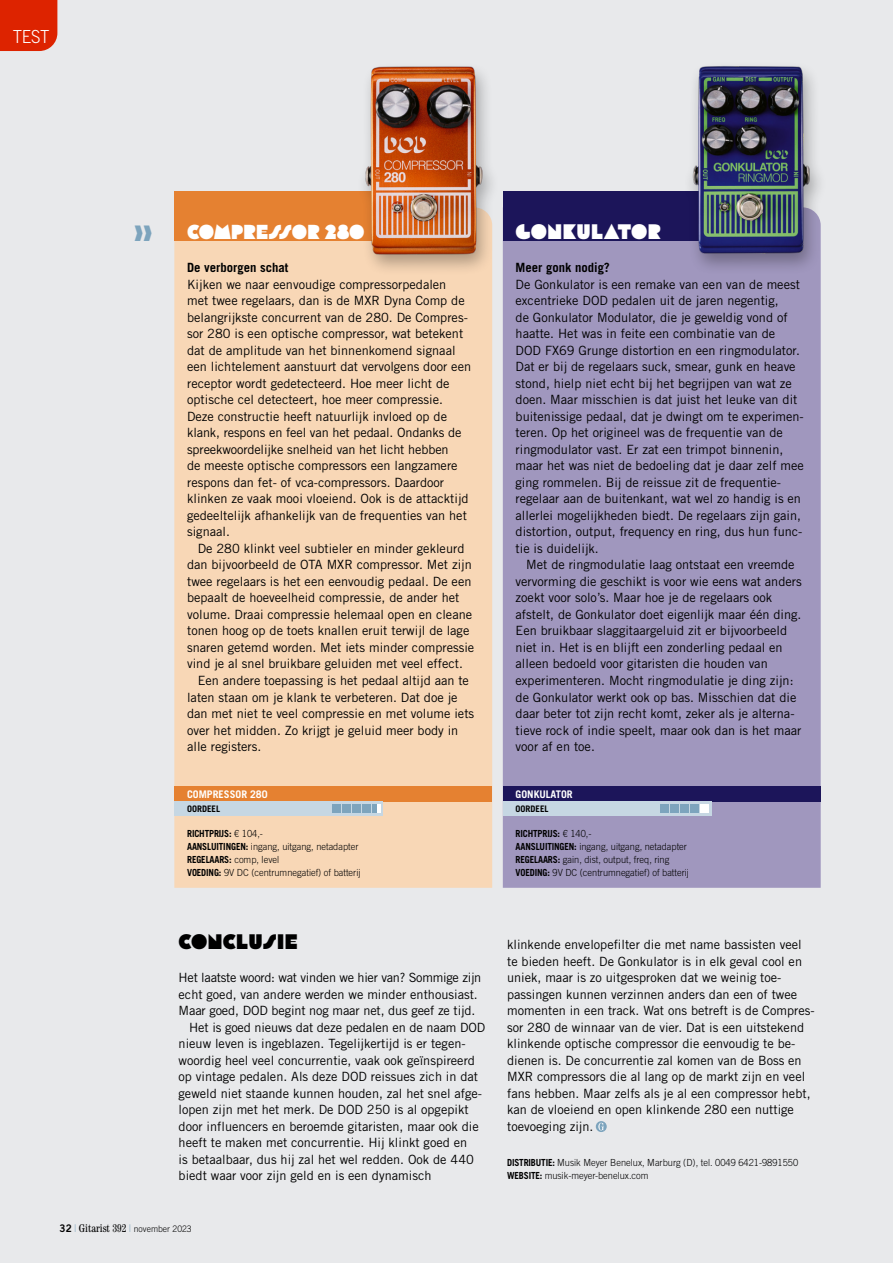
<style>
.page{position:relative;width:893px;height:1263px;background:#e8e9eb}
.page>*{position:absolute;margin:0;border:0;box-sizing:border-box;transform-origin:0 0}
.Body_test{font:21px "Flegrei";color:#fff}
.Body_test-2{font:21px "Flegrei";color:#000}
.Body_test-3{font:20.25px "Flegrei";letter-spacing:-.01em;color:#fff}
.Specs_kop{font:300 18px "Trade Gothic LT Std";color:#fff;scale:.94 1}
.Body_test-4{font:12.75px/16.5px "Trade Gothic LT Std";color:#000}
.Body_test-5{font:700 12.75px "Trade Gothic LT Std";color:#000}
.Test_kader_subkop{font:700 10.5px "Trade Gothic LT Std";color:#fff}
.Specs_tekst{font:300 9.75px "Trade Gothic LT Std";color:#000;scale:.95 1}
.Specs_tekst-2{font:700 9.75px "Trade Gothic LT Std";letter-spacing:-.015em;color:#000;scale:.93 1}
.Fotobijschrift{font:300 9px "Trade Gothic LT Std";letter-spacing:.005em;color:#000;scale:.95 1}
.Test_kader_tekst{font:700 9px "Trade Gothic LT Std";color:#000}
.s1{font-weight:300}
.s2{font-weight:700}
.s3{font-family:"Trade Gothic LT Std Bd 2";font-weight:400;font-size:10.5px}
.s4{font-family:"Century Std";font-stretch:condensed;font-size:11.25px;color:#7da4bd}
.s5{font-family:"Century Std";font-weight:400;font-stretch:condensed;font-size:11.25px}
</style>
<div class="page">
<div style="left:174px;top:240px;width:318px;height:648px;background:#f8d7b6"></div>
<div style="left:503px;top:240px;width:318px;height:648px;background:#a097be"></div>
<div style="left:0;top:0;width:57px;height:51px;background:#dd2300"></div>
<svg style="left:596px;top:1121px;width:11px;height:11px"></svg>
<svg style="left:598px;top:1123px;width:6px;height:7px"></svg>
<div style="left:503px;top:191px;width:235px;height:49px;background:#1c155a"></div>
<div style="left:174px;top:191px;width:235px;height:49px;background:#e58131"></div>
<div style="left:356px;top:62px;width:144px;height:214px;background:#000;opacity:.3"></div>
<img style="left:365px;top:64px;width:118px;height:193px">
<div style="left:683px;top:61px;width:144px;height:215px;background:#000;opacity:.3"></div>
<img style="left:691px;top:64px;width:120px;height:193px">
<div style="left:174px;top:787px;width:318px;height:15px;background:#e58131"></div>
<div style="left:503px;top:787px;width:318px;height:15px;background:#1c155a"></div>
<div style="left:174px;top:802px;width:209px;height:14px;background:#c6d7e3"></div>
<div style="left:332px;top:804px;width:9px;height:9px;background:#7da4bd"></div>
<div style="left:342px;top:804px;width:9px;height:9px;background:#7da4bd"></div>
<div style="left:352px;top:804px;width:9px;height:9px;background:#7da4bd"></div>
<svg style="left:376px;top:804px;width:5px;height:9px"></svg>
<svg style="left:372px;top:804px;width:4px;height:9px"></svg>
<div style="left:362px;top:804px;width:9px;height:9px;background:#7da4bd"></div>
<div style="left:503px;top:802px;width:208px;height:14px;background:#c6d7e3"></div>
<div style="left:660px;top:804px;width:9px;height:9px;background:#7da4bd"></div>
<div style="left:670px;top:804px;width:9px;height:9px;background:#7da4bd"></div>
<div style="left:680px;top:804px;width:9px;height:9px;background:#7da4bd"></div>
<div style="left:701px;top:804px;width:8px;height:9px;background:#fff"></div>
<div style="left:690px;top:804px;width:9px;height:9px;background:#7da4bd"></div>
<p class="Specs_kop" style="left:13px;top:26px;width:40px">TEST</p>
<p class="Body_test" style="left:516px;top:220px;width:145px">GONKULATOR</p>
<p class="Body_test-5" style="left:516px;top:260px;width:96px">Meer gonk nodig?</p>
<p class="Body_test-4" style="left:516px;top:276px;width:290px">De Gonkulator is een remake van een van de meest excentrieke DOD pedalen uit de jaren negentig,<br>de Gonkulator Modulator, die je geweldig vond of haatte. Het was in feite een combinatie van de<br>DOD FX69 Grunge distortion en een ringmodulator.<br>Dat er bij de regelaars suck, smear, gunk en heave stond, hielp niet echt bij het begrijpen van wat ze doen. Maar misschien is dat juist het leuke van dit buitenissige pedaal, dat je dwingt om te experimen&shy;teren. Op het origineel was de frequentie van de ringmodulator vast. Er zat een trimpot binnenin, maar het was niet de bedoeling dat je daar zelf mee ging rommelen. Bij de reissue zit de frequentie&shy;regelaar aan de buitenkant, wat wel zo handig is en allerlei mogelijkheden biedt. De regelaars zijn gain, distortion, output, frequency en ring, dus hun func&shy;tie is duidelijk.</p>
<p class="Body_test-4" style="left:516px;top:556px;width:288px;text-indent:11px">Met de ringmodulatie laag ontstaat een vreemde vervorming die geschikt is voor wie eens wat anders zoekt voor solo’s. Maar hoe je de regelaars ook afstelt, de Gonkulator doet eigenlijk maar één ding.<br>Een bruikbaar slaggitaargeluid zit er bijvoorbeeld niet in. Het is en blijft een zonderling pedaal en alleen bedoeld voor gitaristen die houden van experimenteren. Mocht ringmodulatie je ding zijn: de Gonkulator werkt ook op bas. Misschien dat die daar beter tot zijn recht komt, zeker als je alterna&shy;tieve rock of indie speelt, maar ook dan is het maar voor af en toe.</p>
<p class="Test_kader_subkop" style="left:516px;top:787px;width:59px">GONKULATOR</p>
<p class="Specs_tekst-2" style="left:516px;top:827px;width:83px">RICHTPRIJS: <span class="s1">€ 140,-</span></p>
<p class="Specs_tekst" style="left:516px;top:841px;width:182px"><span class="s2">AANSLUITINGEN:</span> ingang, uitgang, netadapter</p>
<p class="Specs_tekst" style="left:516px;top:854px;width:163px"><span class="s2">REGELAARS:</span> gain, dist, output, freq, ring</p>
<p class="Specs_tekst" style="left:516px;top:867px;width:184px"><span class="s2">VOEDING:</span> 9V DC (centrumnegatief) of batterij</p>
<p class="Body_test-3" style="left:187px;top:220px;width:69px">COMPRESS</p>
<p class="Body_test-3" style="left:292px;top:220px;width:74px">OR 280</p>
<p class="Body_test-5" style="left:187px;top:260px;width:103px">De verborgen schat</p>
<p class="Body_test-4" style="left:187px;top:276px;width:286px">Kijken we naar eenvoudige compressorpedalen<br>met twee regelaars, dan is de MXR Dyna Comp de belangrijkste concurrent van de 280. De Compres&shy;sor 280 is een optische compressor, wat betekent dat de amplitude van het binnenkomend signaal een lichtelement aanstuurt dat vervolgens door een receptor wordt gedetecteerd. Hoe meer licht de optische cel detecteert, hoe meer compressie.<br>Deze constructie heeft natuurlijk invloed op de klank, respons en feel van het pedaal. Ondanks de spreekwoordelijke snelheid van het licht hebben<br>de meeste optische compressors een langzamere respons dan fet- of vca-compressors. Daardoor klinken ze vaak mooi vloeiend. Ook is de attacktijd gedeeltelijk afhankelijk van de frequenties van het signaal.</p>
<p class="Body_test-4" style="left:187px;top:540px;width:289px;text-indent:11px">De 280 klinkt veel subtieler en minder gekleurd dan bijvoorbeeld de OTA MXR compressor. Met zijn twee regelaars is het een eenvoudig pedaal. De een bepaalt de hoeveelheid compressie, de ander het volume. Draai compressie helemaal open en cleane tonen hoog op de toets knallen eruit terwijl de lage snaren getemd worden. Met iets minder compressie vind je al snel bruikbare geluiden met veel effect.</p>
<p class="Body_test-4" style="left:187px;top:672px;width:289px;text-indent:11px">Een andere toepassing is het pedaal altijd aan te laten staan om je klank te verbeteren. Dat doe je dan met niet te veel compressie en met volume iets over het midden. Zo krijgt je geluid meer body in alle registers.</p>
<p class="Test_kader_subkop" style="left:187px;top:787px;width:82px">COMPRESSOR 280</p>
<p class="Specs_tekst-2" style="left:187px;top:827px;width:83px">RICHTPRIJS: <span class="s1">€ 104,-</span></p>
<p class="Specs_tekst" style="left:187px;top:841px;width:182px"><span class="s2">AANSLUITINGEN:</span> ingang, uitgang, netadapter</p>
<p class="Specs_tekst-2" style="left:187px;top:854px;width:100px">REGELAARS: <span class="s1">comp, level</span></p>
<p class="Specs_tekst" style="left:187px;top:867px;width:184px"><span class="s2">VOEDING:</span> 9V DC (centrumnegatief) of batterij</p>
<p class="Test_kader_tekst" style="left:187px;top:803px;width:35px">OORDEEL</p>
<p class="Test_kader_tekst" style="left:516px;top:803px;width:35px">OORDEEL</p>
<p class="Body_test-2" style="left:179px;top:929px;width:28px">CONCL</p>
<p class="Body_test-2" style="left:248px;top:929px;width:51px">USIE</p>
<p class="Body_test-4" style="left:179px;top:969px;width:304px">Het laatste woord: wat vinden we hier van? Sommige zijn echt goed, van andere werden we minder enthousiast.<br>Maar goed, DOD begint nog maar net, dus geef ze tijd.</p>
<p class="Body_test-4" style="left:179px;top:1018px;width:308px;text-indent:11px">Het is goed nieuws dat deze pedalen en de naam DOD nieuw leven is ingeblazen. Tegelijkertijd is er tegen&shy;woordig heel veel concurrentie, vaak ook geïnspireerd op vintage pedalen. Als deze DOD reissues zich in dat geweld niet staande kunnen houden, zal het snel afge&shy;lopen zijn met het merk. De DOD 250 is al opgepikt door influencers en beroemde gitaristen, maar ook die heeft te maken met concurrentie. Hij klinkt goed en<br>is betaalbaar, dus hij zal het wel redden. Ook de 440 biedt waar voor zijn geld en is een dynamisch</p>
<p class="Fotobijschrift" style="left:60px;top:1224px;width:141px"><span class="s3">32</span> <span class="s4">|</span> <span class="s5">Gitarist 392</span> <span class="s4">|</span> november 2023</p>
<p class="Body_test-4" style="left:507px;top:936px;width:309px">klinkende envelopefilter die met name bassisten veel te bieden heeft. De Gonkulator is in elk geval cool en uniek, maar is zo uitgesproken dat we weinig toe&shy;passingen kunnen verzinnen anders dan een of twee momenten in een track. Wat ons betreft is de Compres&shy;sor 280 de winnaar van de vier. Dat is een uitstekend klinkende optische compressor die eenvoudig te be-- dienen is. De concurrentie zal komen van de Boss en MXR compressors die al lang op de markt zijn en veel fans hebben. Maar zelfs als je al een compressor hebt, kan de vloeiend en open klinkende 280 een nuttige toevoeging zijn.</p>
<p class="Specs_tekst" style="left:507px;top:1157px;width:308px"><span class="s2">DISTRIBUTIE:</span> Musik Meyer Benelux, Marburg (D), tel. 0049 6421-9891550</p>
<p class="Specs_tekst" style="left:507px;top:1170px;width:150px"><span class="s2">WEBSITE:</span> musik-meyer-benelux.com</p>
</div>
